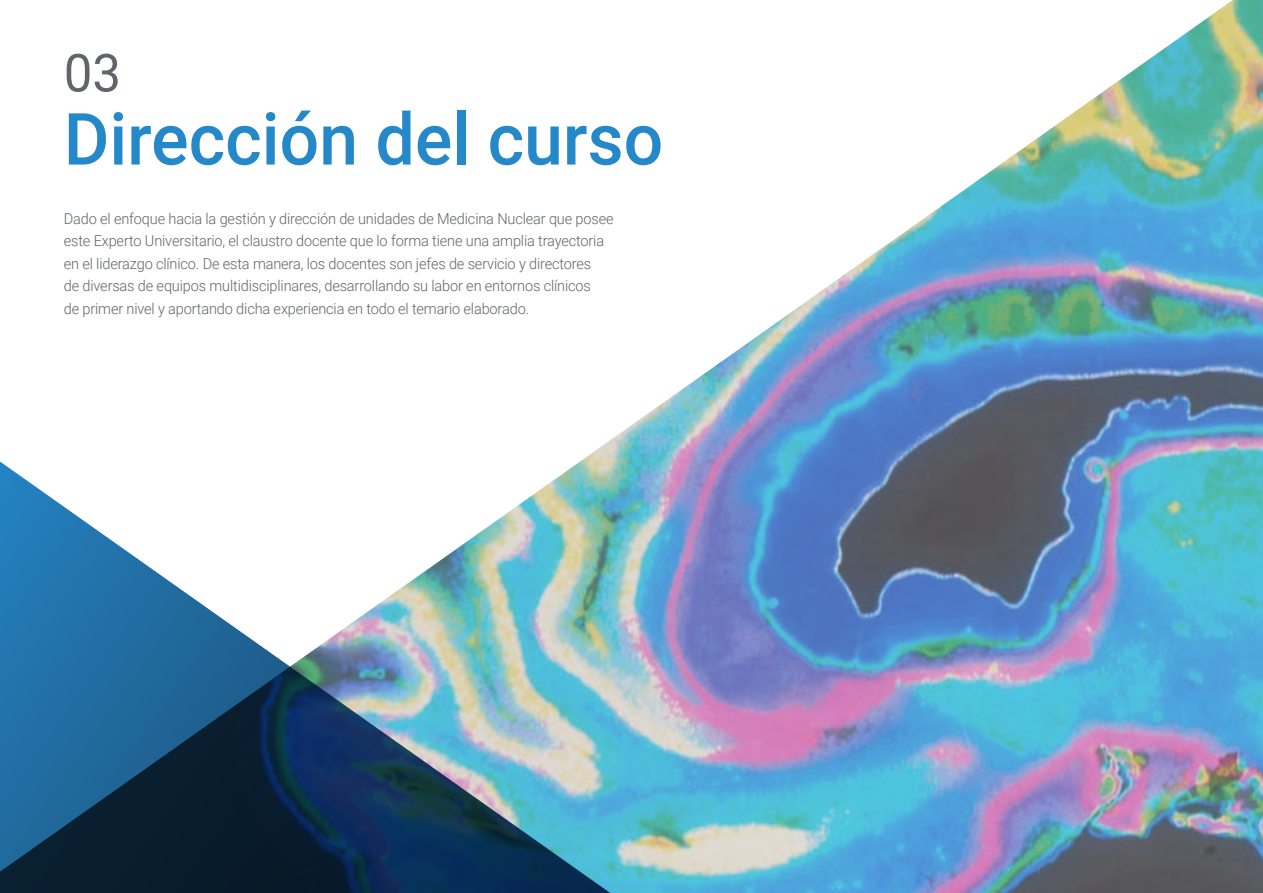
<style>
.page{position:relative;width:1263px;height:893px;background:#fff}
.page>*{position:absolute;margin:0;border:0;box-sizing:border-box;transform-origin:0 0}
.t1{font:500 72px "Roboto";color:#2488c9}
.t2{font:52.5px "Roboto";color:#61646a}
.t3{font:300 15px/22.5px "Roboto";letter-spacing:-.01em;color:#61646a}
</style>
<div class="page">
<img style="left:602px;top:0;width:661px;height:893px">
<svg style="left:0;top:446px;width:640px;height:447px"></svg>
<h2 class="t2" style="left:64px;top:36px;width:59px">03</h2>
<h1 class="t1" style="left:64px;top:89px;width:601px">Dirección del curso</h1>
<p class="t3" style="left:64px;top:207px;width:551px">Dado el enfoque hacia la gestión y dirección de unidades de Medicina Nuclear que posee este Experto Universitario, el claustro docente que lo forma tiene una amplia trayectoria en el liderazgo clínico. De esta manera, los docentes son jefes de servicio y directores<br>de diversas de equipos multidisciplinares, desarrollando su labor en entornos clínicos<br>de primer nivel y aportando dicha experiencia en todo el temario elaborado.</p>
</div>
